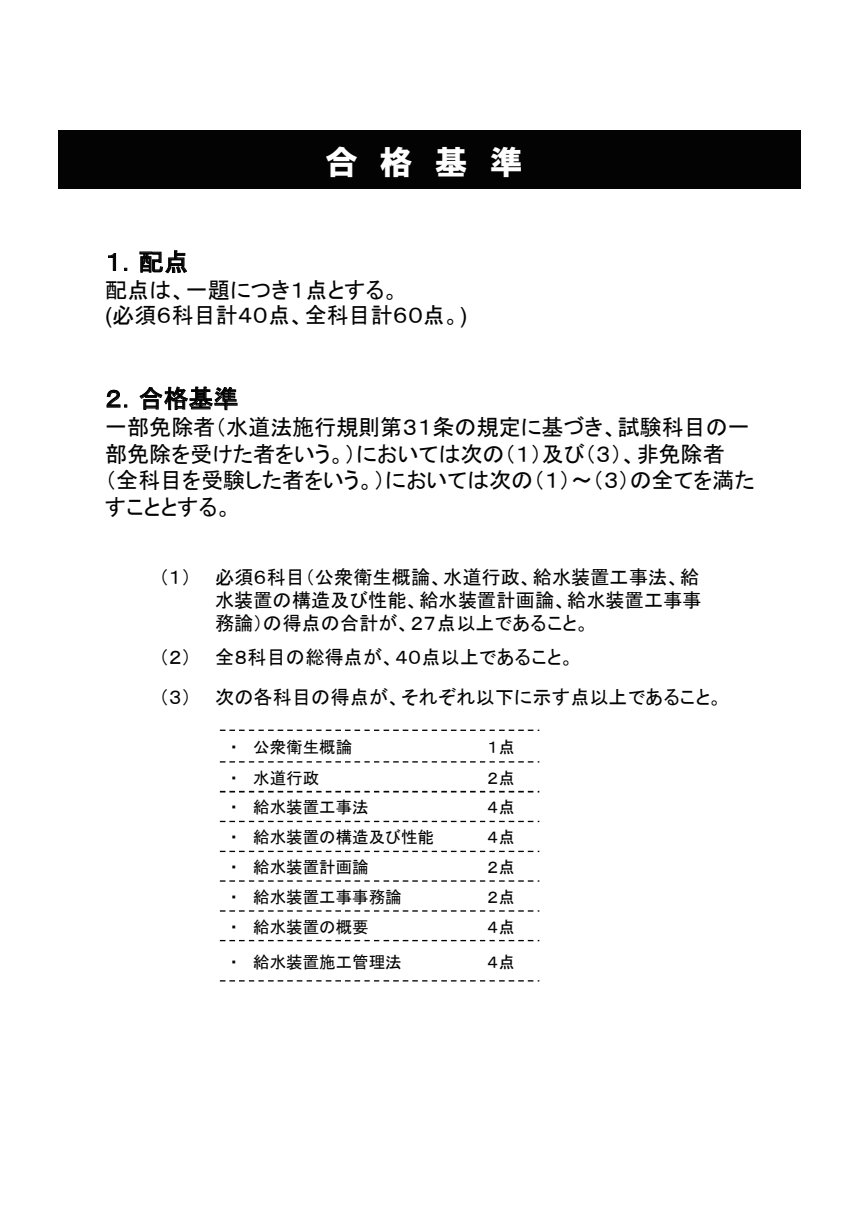
<style>
.page{position:relative;width:859px;height:1208px;background:#fff}
.page>*{position:absolute;margin:0;border:0;box-sizing:border-box;transform-origin:0 0}
.t1{font:33.3px "HGP Soei Kakugothic UB";color:#fff}
.t2{font:25px "MS P Gothic";letter-spacing:.015em;color:#030303}
.t3{font:22.3px/26.6px "MS P Gothic";color:#030303}
.t4{font:19.3px/23.3px "MS P Gothic";color:#030303;text-align:justify}
.t5{font:16.6px "MS P Gothic";color:#030303}
.s1{font-family:"Arial"}
</style>
<div class="page">
<div style="left:58px;top:131px;width:743px;height:58px;background:#030303"></div>
<svg style="left:108px;top:253px;width:8px;height:18px"></svg>
<svg style="left:140px;top:250px;width:47px;height:23px"></svg>
<svg style="left:107px;top:390px;width:20px;height:17px"></svg>
<svg style="left:140px;top:387px;width:97px;height:23px"></svg>
<svg style="left:220px;top:729px;width:319px;height:2px"></svg>
<svg style="left:220px;top:980px;width:319px;height:1px"></svg>
<svg style="left:220px;top:761px;width:319px;height:1px"></svg>
<svg style="left:220px;top:791px;width:319px;height:1px"></svg>
<svg style="left:220px;top:821px;width:319px;height:1px"></svg>
<svg style="left:220px;top:850px;width:319px;height:2px"></svg>
<svg style="left:220px;top:880px;width:319px;height:1px"></svg>
<svg style="left:220px;top:910px;width:319px;height:1px"></svg>
<svg style="left:220px;top:940px;width:319px;height:1px"></svg>
<h1 class="t1" style="left:325px;top:146px;width:199px">合格基準</h1>
<p class="t2" style="left:105px;top:249px;width:85px">１．配点</p>
<p class="t3" style="left:105px;top:277px;width:363px;line-height:25.3px">配点は、一題につき１点とする。<br><span class="s1">(</span>必須６科目計４０点、全科目計６０点。<span class="s1">)</span></p>
<p class="t2" style="left:105px;top:386px;width:135px">２．合格基準</p>
<p class="t3" style="left:105px;top:414px;width:651px">一部免除者（水道法施行規則第３１条の規定に基づき、試験科目の一部免除を受けた者をいう。）においては次の（１）及び（３）、非免除者<br>（全科目を受験した者をいう。）においては次の（１）～（３）の全てを満たすこととする。</p>
<p class="t4" style="left:159px;top:565px;width:34px">（１）</p>
<p class="t4" style="left:215px;top:565px;width:488px">必須６科目（公衆衛生概論、水道行政、給水装置工事法、給水装置の構造及び性能、給水装置計画論、給水装置工事事務論）の得点の合計が、２７点以上であること。</p>
<p class="t4" style="left:159px;top:645px;width:416px">（２） 全８科目の総得点が、４０点以上であること。</p>
<p class="t4" style="left:159px;top:685px;width:565px">（３） 次の各科目の得点が、それぞれ以下に示す点以上であること。</p>
<p class="t5" style="left:230px;top:738px;width:124px">・ 公衆衛生概論</p>
<p class="t5" style="left:487px;top:738px;width:29px">１点</p>
<p class="t5" style="left:230px;top:769px;width:91px">・ 水道行政</p>
<p class="t5" style="left:487px;top:769px;width:29px">２点</p>
<p class="t5" style="left:230px;top:799px;width:140px">・ 給水装置工事法</p>
<p class="t5" style="left:487px;top:799px;width:29px">４点</p>
<p class="t5" style="left:230px;top:828px;width:206px">・ 給水装置の構造及び性能</p>
<p class="t5" style="left:487px;top:829px;width:29px">４点</p>
<p class="t5" style="left:230px;top:859px;width:140px">・ 給水装置計画論</p>
<p class="t5" style="left:487px;top:859px;width:29px">２点</p>
<p class="t5" style="left:230px;top:888px;width:173px">・ 給水装置工事事務論</p>
<p class="t5" style="left:487px;top:888px;width:29px">２点</p>
<p class="t5" style="left:230px;top:918px;width:140px">・ 給水装置の概要</p>
<p class="t5" style="left:487px;top:918px;width:29px">４点</p>
<p class="t5" style="left:230px;top:953px;width:173px">・ 給水装置施工管理法</p>
<p class="t5" style="left:487px;top:953px;width:29px">４点</p>
</div>
